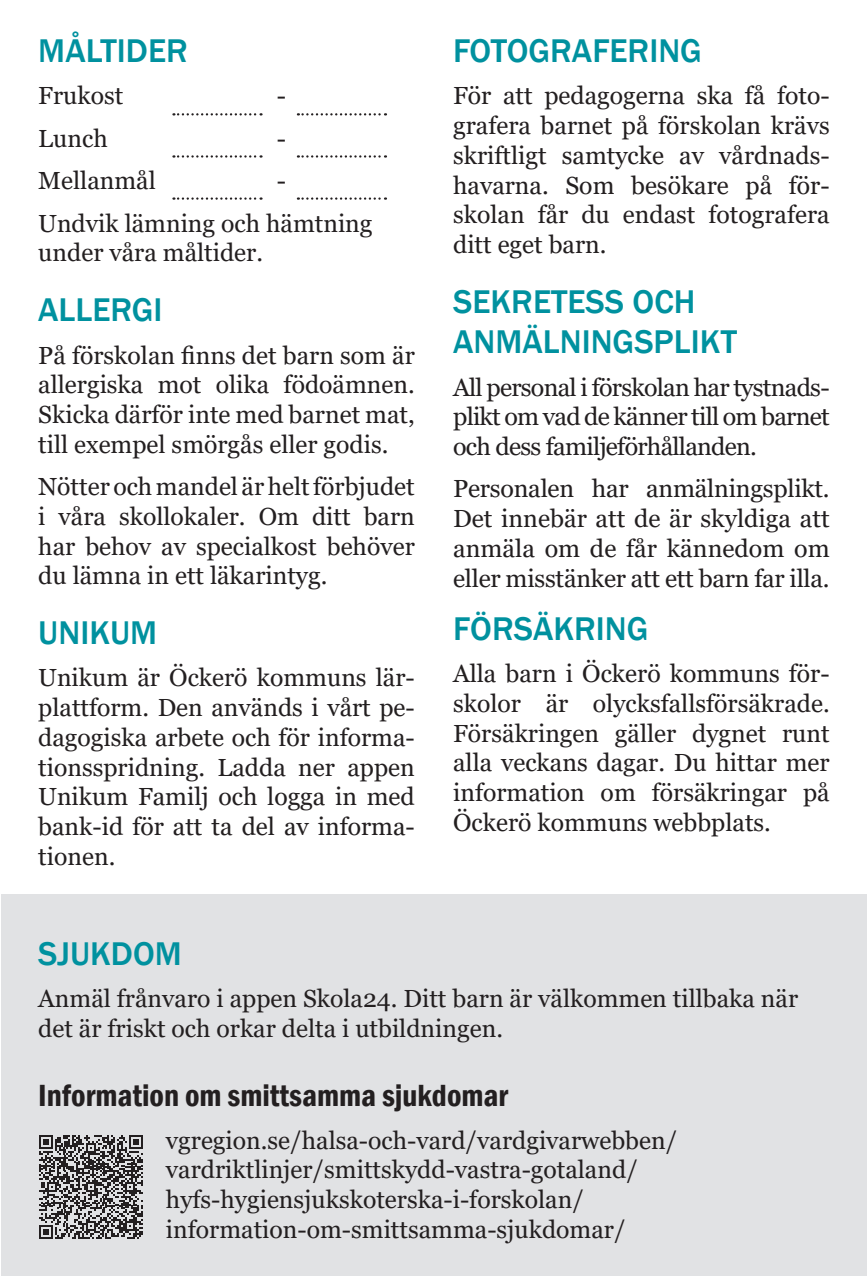
<style>
.page{position:relative;width:868px;height:1276px;background:#fff}
.page>*{position:absolute;margin:0;border:0;box-sizing:border-box;transform-origin:0 0}
.t1{font:500 33.75px/40.5px "Franklin Gothic";color:#00919f}
.t2{font:600 condensed 31.5px "Franklin Gothic";color:#231f20}
.t3{font:24.75px/29.7px "Georgia";color:#231f20;text-align:justify}
</style>
<div class="page">
<div style="left:1px;top:894px;width:865px;height:382px;background:#e1e2e4"></div>
<svg style="left:173px;top:113px;width:88px;height:2px"></svg>
<svg style="left:298px;top:113px;width:88px;height:2px"></svg>
<svg style="left:173px;top:155px;width:88px;height:3px"></svg>
<svg style="left:298px;top:155px;width:88px;height:3px"></svg>
<svg style="left:173px;top:197px;width:88px;height:3px"></svg>
<svg style="left:298px;top:197px;width:88px;height:3px"></svg>
<svg style="left:39px;top:1135px;width:103px;height:103px"></svg>
<h1 class="t1" style="left:38px;top:31px;width:151px">MÅLTIDER</h1>
<p class="t3" style="left:38px;top:81px;width:87px">Frukost</p>
<p class="t3" style="left:277px;top:81px;width:11px">-</p>
<p class="t3" style="left:38px;top:124px;width:71px">Lunch</p>
<p class="t3" style="left:277px;top:124px;width:11px">-</p>
<p class="t3" style="left:38px;top:166px;width:119px">Mellanmål</p>
<p class="t3" style="left:38px;top:160px;width:336px;line-height:42.5px;text-indent:238px">-<br>Undvik lämning och hämtning</p>
<p class="t3" style="left:38px;top:239px;width:226px">under våra måltider.</p>
<h1 class="t1" style="left:38px;top:290px;width:126px">ALLERGI</h1>
<p class="t3" style="left:38px;top:341px;width:378px">På förskolan finns det barn som är allergiska mot olika födoämnen.<br>Skicka därför inte med barnet mat, till exempel smörgås eller godis.</p>
<p class="t3" style="left:38px;top:472px;width:378px">Nötter och mandel är helt förbjudet i våra skollokaler. Om ditt barn har behov av specialkost behöver du lämna in ett läkarintyg.</p>
<h1 class="t1" style="left:38px;top:613px;width:120px">UNIKUM</h1>
<p class="t3" style="left:38px;top:663px;width:378px">Unikum är Öckerö kommuns lär&shy;plattform. Den används i vårt pe&shy;dagogiska arbete och för informa&shy;tionsspridning. Ladda ner appen Unikum Familj och logga in med bank-id för att ta del av informa&shy;tionen.</p>
<h1 class="t1" style="left:453px;top:31px;width:250px">FOTOGRAFERING</h1>
<p class="t3" style="left:453px;top:81px;width:378px">För att pedagogerna ska få foto&shy;grafera barnet på förskolan krävs skriftligt samtycke av vårdnads&shy;havarna. Som besökare på för&shy;skolan får du endast fotografera ditt eget barn.</p>
<h1 class="t1" style="left:453px;top:281px;width:285px">SEKRETESS OCH<br>ANMÄLNINGSPLIKT</h1>
<p class="t3" style="left:453px;top:373px;width:378px">All personal i förskolan har tystnads&shy;plikt om vad de känner till om barnet och dess familjeförhållanden.</p>
<p class="t3" style="left:453px;top:474px;width:378px">Personalen har anmälningsplikt.<br>Det innebär att de är skyldiga att anmäla om de får kännedom om eller misstänker att ett barn far illa.</p>
<h1 class="t1" style="left:453px;top:609px;width:197px">FÖRSÄKRING</h1>
<p class="t3" style="left:453px;top:659px;width:378px">Alla barn i Öckerö kommuns för&shy;skolor är olycksfallsförsäkrade.<br>Försäkringen gäller dygnet runt alla veckans dagar. Du hittar mer information om försäkringar på Öckerö kommuns webbplats.</p>
<h1 class="t1" style="left:38px;top:933px;width:145px">SJUKDOM</h1>
<p class="t3" style="left:38px;top:984px;width:761px">Anmäl frånvaro i appen Skola24. Ditt barn är välkommen tillbaka när det är friskt och orkar delta i utbildningen.</p>
<p class="t2" style="left:38px;top:1074px;width:471px">Information om smittsamma sjukdomar</p>
<p class="t3" style="left:166px;top:1125px;width:513px;text-align:left">vgregion.se/halsa-och-vard/vardgivarwebben/ vardriktlinjer/smittskydd-vastra-gotaland/ hyfs-hygiensjukskoterska-i-forskolan/ information-om-smittsamma-sjukdomar/</p>
</div>
